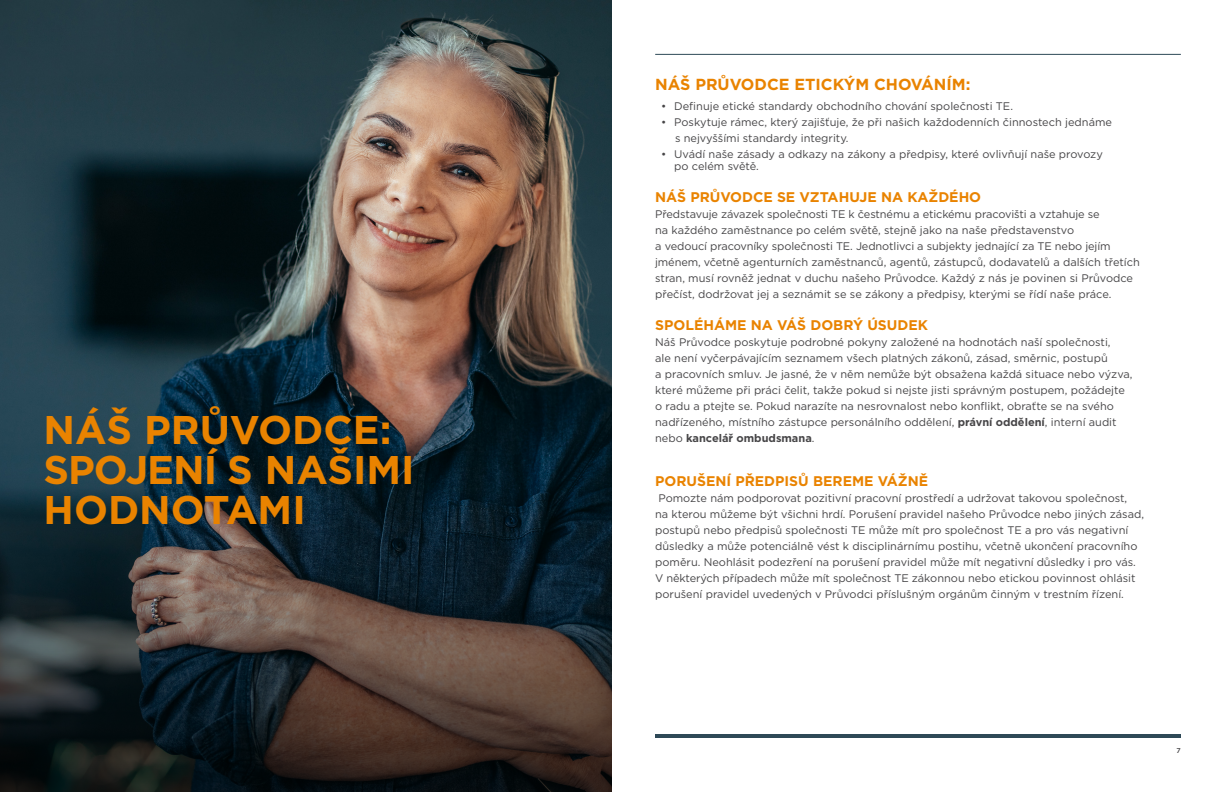
<style>
.page{position:relative;width:1224px;height:792px;background:#fff}
.page>*{position:absolute;margin:0;border:0;box-sizing:border-box;transform-origin:0 0}
.t1{font:700 40px/40px "Gotham";color:#e98300}
.t2{font:700 16px "Gotham";color:#e98300}
.t3{font:700 14px "Gotham";color:#e98300}
.t4{font:11px/16px "Gotham";color:#464547}
.t5{font:500 7px "Gotham";color:#464547}
.s1{font-weight:700}
</style>
<div class="page">
<hr style="left:655px;top:734px;width:526px;height:4px;background:#2e4957">
<hr style="left:655px;top:54px;width:526px;height:1px;background:#2e4957">
<img style="left:0;top:0;width:612px;height:315px">
<svg style="left:0;top:315px;width:612px;height:477px"></svg>
<h1 class="t1" style="left:44px;top:410px;width:373px">NÁŠ PRŮVODCE:<br>SPOJENÍ S NAŠIMI<br>HODNOTAMI</h1>
<h2 class="t2" style="left:655px;top:74px;width:317px">NÁŠ PRŮVODCE ETICKÝM CHOVÁNÍM:</h2>
<p class="t4" style="left:661px;top:98px;width:353px">• Definuje etické standardy obchodního chování společnosti TE.</p>
<p class="t4" style="left:675px;top:114px;width:438px;text-indent:-14px">• Poskytuje rámec, který zajišťuje, že při našich každodenních činnostech jednáme s nejvyššími standardy integrity.</p>
<p class="t4" style="left:674px;top:148px;width:430px;line-height:12px;text-indent:-13px">• Uvádí naše zásady a odkazy na zákony a předpisy, které ovlivňují naše provozy po celém světě.</p>
<p class="t3" style="left:655px;top:188px;width:328px">NÁŠ PRŮVODCE SE VZTAHUJE NA KAŽDÉHO</p>
<p class="t4" style="left:655px;top:206px;width:486px">Představuje závazek společnosti TE k čestnému a etickému pracovišti a vztahuje se<br>na každého zaměstnance po celém světě, stejně jako na naše představenstvo<br>a vedoucí pracovníky společnosti TE. Jednotlivci a subjekty jednající za TE nebo jejím jménem, včetně agenturních zaměstnanců, agentů, zástupců, dodavatelů a dalších třetích stran, musí rovněž jednat v duchu našeho Průvodce. Každý z nás je povinen si Průvodce přečíst, dodržovat jej a seznámit se se zákony a předpisy, kterými se řídí naše práce.</p>
<p class="t3" style="left:655px;top:316px;width:274px">SPOLÉHÁME NA VÁŠ DOBRÝ ÚSUDEK</p>
<p class="t4" style="left:655px;top:334px;width:479px">Náš Průvodce poskytuje podrobné pokyny založené na hodnotách naší společnosti,<br>ale není vyčerpávajícím seznamem všech platných zákonů, zásad, směrnic, postupů<br>a pracovních smluv. Je jasné, že v něm nemůže být obsažena každá situace nebo výzva, které můžeme při práci čelit, takže pokud si nejste jisti správným postupem, požádejte o radu a ptejte se. Pokud narazíte na nesrovnalost nebo konflikt, obraťte se na svého nadřízeného, místního zástupce personálního oddělení, <span class="s1">právní oddělení</span>, interní audit nebo <span class="s1">kancelář ombudsmana</span>.</p>
<p class="t3" style="left:655px;top:472px;width:275px">PORUŠENÍ PŘEDPISŮ BEREME VÁŽNĚ</p>
<p class="t4" style="left:655px;top:490px;width:490px">Pomozte nám podporovat pozitivní pracovní prostředí a udržovat takovou společnost,<br>na kterou můžeme být všichni hrdí. Porušení pravidel našeho Průvodce nebo jiných zásad, postupů nebo předpisů společnosti TE může mít pro společnost TE a pro vás negativní důsledky a může potenciálně vést k disciplinárnímu postihu, včetně ukončení pracovního poměru. Neohlásit podezření na porušení pravidel může mít negativní důsledky i pro vás.<br>V některých případech může mít společnost TE zákonnou nebo etickou povinnost ohlásit porušení pravidel uvedených v Průvodci příslušným orgánům činným v trestním řízení.</p>
<p class="t5" style="left:1177px;top:746px;width:6px">7</p>
</div>
